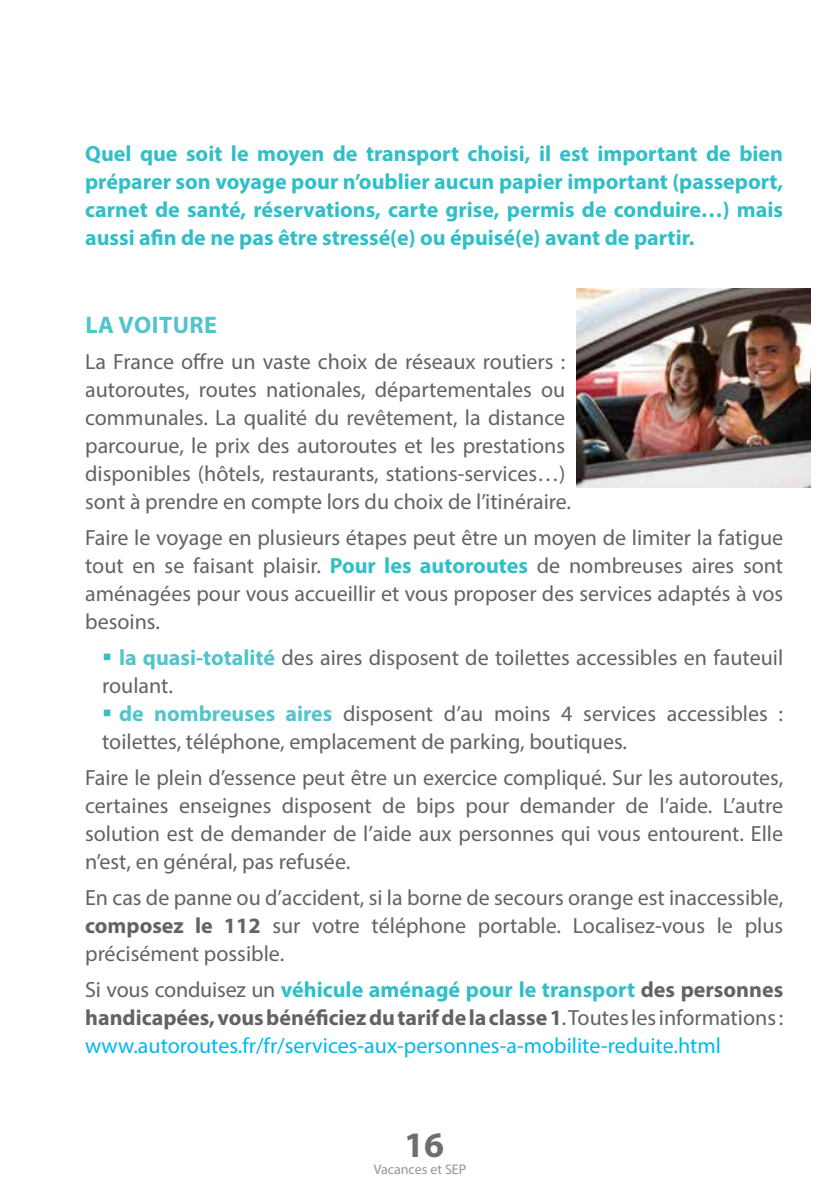
<style>
.page{position:relative;width:840px;height:1191px;background:#fff}
.page>*{position:absolute;margin:0;border:0;box-sizing:border-box;transform-origin:0 0}
.t1{font:700 36px "Myriad Pro";color:#6d6e71}
.t2{font:700 24px "Myriad Pro";letter-spacing:.02em;color:#52c4cb}
.t3{font:22px/28px "Myriad Pro";color:#626365}
.t4{font:700 22px/28px "Myriad Pro";color:#30bfc7;text-align:justify}
.t5{font:22px/28px "Myriad Pro";color:#00b8f1;text-align:justify}
.t6{font:14px "Myriad Pro";color:#939598}
.s1{font-weight:700;color:#30bfc7}
.s2{font-weight:700;color:#52c4cb}
.s3{font-weight:700}
.s4{color:#626365}
.s5{font-weight:700;color:#626365}
</style>
<div class="page">
<img style="left:576px;top:288px;width:234px;height:200px">
<p class="t4" style="left:85px;top:138px;width:699px">Quel que soit le moyen de transport choisi, il est important de bien préparer son voyage pour n’oublier aucun papier important (passeport, carnet de santé, réservations, carte grise, permis de conduire…) mais aussi afin de ne pas être stressé(e) ou épuisé(e) avant de partir.</p>
<p class="t2" style="left:85px;top:309px;width:131px">la voiture</p>
<p class="t3" style="left:85px;top:347px;width:487px">La France offre un vaste choix de réseaux routiers : autoroutes, routes nationales, départementales ou communales. La qualité du revêtement, la distance parcourue, le prix des autoroutes et les prestations disponibles (hôtels, restaurants, stations-services…) sont à prendre en compte lors du choix de l’itinéraire.</p>
<p class="t3" style="left:85px;top:523px;width:699px;text-align:justify">Faire le voyage en plusieurs étapes peut être un moyen de limiter la fatigue tout en se faisant plaisir. <span class="s1">Pour les autoroutes</span> de nombreuses aires sont aménagées pour vous accueillir et vous proposer des services adaptés à vos besoins.</p>
<p class="t3" style="left:102px;top:643px;width:682px;text-indent:17px"><span class="s2">la quasi-totalité</span> des aires disposent de toilettes accessibles en fauteuil roulant.</p>
<p class="t3" style="left:102px;top:699px;width:682px;text-indent:17px"><span class="s2">de nombreuses aires</span> disposent d’au moins 4 services accessibles : toilettes, téléphone, emplacement de parking, boutiques.</p>
<p class="t3" style="left:85px;top:763px;width:699px;text-align:justify">Faire le plein d’essence peut être un exercice compliqué. Sur les autoroutes, certaines enseignes disposent de bips pour demander de l’aide. L’autre solution est de demander de l’aide aux personnes qui vous entourent. Elle n’est, en général, pas refusée.</p>
<p class="t3" style="left:85px;top:883px;width:699px;text-align:justify">En cas de panne ou d’accident, si la borne de secours orange est inaccessible, <span class="s3">composez le 112</span> sur votre téléphone portable. Localisez-vous le plus précisément possible.</p>
<p class="t5" style="left:85px;top:975px;width:699px"><span class="s4">Si vous conduisez un</span> <span class="s1">véhicule aménagé pour le transport</span> <span class="s5">des personnes handicapées, vous bénéficiez du tarif de la classe 1</span><span class="s4">. Toutes les informations : </span>www.autoroutes.fr/fr/services-aux-personnes-a-mobilite-reduite.html</p>
<h1 class="t1" style="left:404px;top:1121px;width:41px">16</h1>
<p class="t6" style="left:373px;top:1161px;width:94px">Vacances et SEP</p>
</div>
